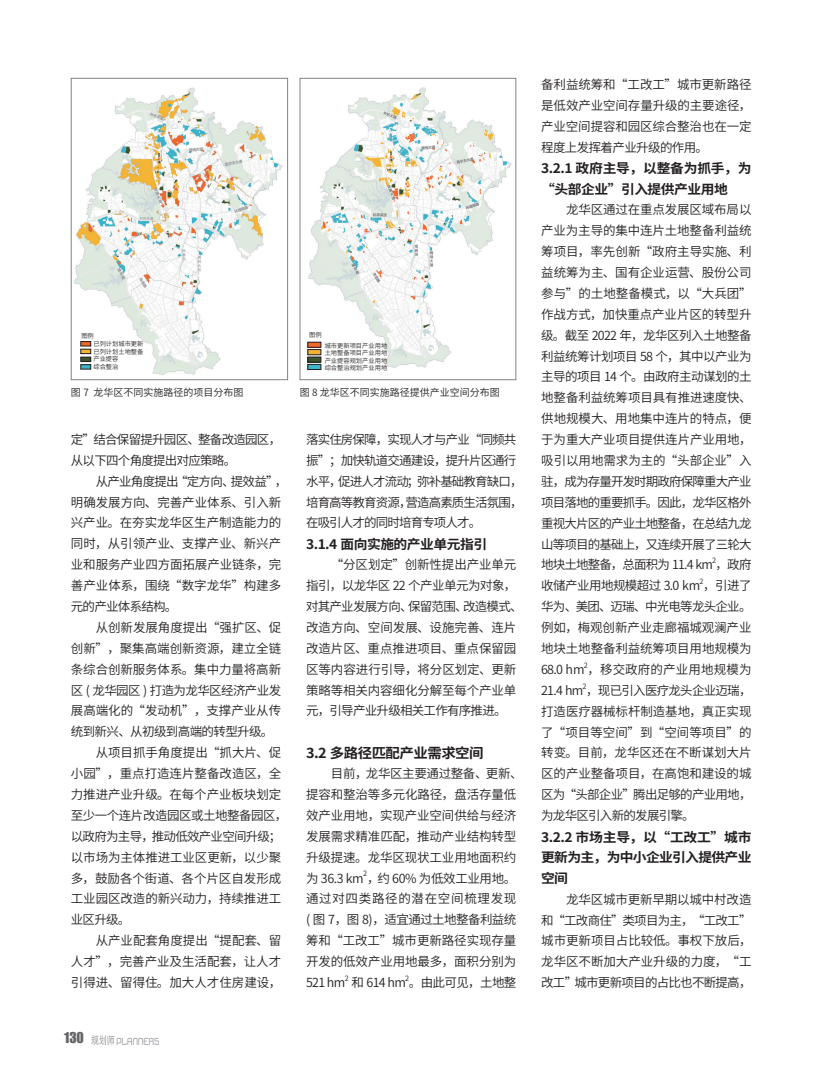
<style>
.page{position:relative;width:826px;height:1085px;background:#fff}
.page>*{position:absolute;margin:0;border:0;box-sizing:border-box;transform-origin:0 0}
.二级标题{font:700 13.75px "Source Han Sans CN";letter-spacing:-.035em;color:#231f20;scale:1.05 1}
.t1{font:13.75px "Impact";color:#636366}
.三级标题{font:700 13.12px/20.9px "Source Han Sans CN";letter-spacing:-.035em;color:#231f20;scale:1.05 1}
.正文{font:12.5px/20.9px "Source Han Sans CN";letter-spacing:-.01em;color:#231f20;text-align:justify}
.正文-2{font:12.5px/20.9px "Source Han Sans CN";letter-spacing:-.07em;color:#231f20}
.正文-3{font:12.5px/20.9px "Source Han Sans CN";letter-spacing:-.06em;color:#231f20}
.正文-4{font:12.5px "Source Han Sans CN";letter-spacing:-.045em;color:#231f20}
.正文-5{font:12.5px "Source Han Sans CN";letter-spacing:-.05em;color:#231f20}
.图说{font:10px "Source Han Sans CN";color:#231f20}
.正文-6{font:7.25px "Source Han Sans CN";color:#231f20}
.图例文字{font:6.25px "Source Han Sans CN";color:#231f20}
</style>
<div class="page">
<img style="left:91px;top:1035px;width:68px;height:9px">
<img style="left:74px;top:87px;width:209px;height:289px">
<div style="left:71px;top:78px;width:217px;height:302px;border:1px solid #808285"></div>
<img style="left:307px;top:87px;width:205px;height:283px">
<div style="left:300px;top:78px;width:216px;height:302px;border:1px solid #808285"></div>
<div style="left:81px;top:357px;width:10px;height:4px;border:1px solid #231f20"></div>
<div style="left:81px;top:341px;width:10px;height:5px;background:#f2682c"></div>
<div style="left:81px;top:341px;width:10px;height:5px;border:1px solid #231f20"></div>
<div style="left:81px;top:364px;width:10px;height:5px;background:#3fb3c9"></div>
<div style="left:81px;top:364px;width:10px;height:5px;border:1px solid #231f20"></div>
<div style="left:308px;top:342px;width:13px;height:5px;background:#f2682c"></div>
<div style="left:308px;top:349px;width:13px;height:6px;background:#f5b334"></div>
<div style="left:308px;top:349px;width:13px;height:6px;border:1px solid #231f20"></div>
<div style="left:308px;top:357px;width:13px;height:5px;background:#3d552f"></div>
<div style="left:308px;top:357px;width:13px;height:5px;border:1px solid #231f20"></div>
<div style="left:308px;top:364px;width:13px;height:5px;background:#3fb3c9"></div>
<div style="left:308px;top:364px;width:13px;height:5px;border:1px solid #231f20"></div>
<p class="图例文字" style="left:81px;top:332px;width:14px">图例</p>
<p class="图例文字" style="left:309px;top:331px;width:14px">图例</p>
<p class="图例文字" style="left:93px;top:340px;width:51px">已列计划城市更新</p>
<p class="图例文字" style="left:93px;top:348px;width:51px">已列计划土地整备</p>
<p class="图例文字" style="left:93px;top:355px;width:26px">产业提容</p>
<p class="图例文字" style="left:93px;top:363px;width:26px">综合整治</p>
<p class="图例文字" style="left:325px;top:341px;width:64px">城市更新项目产业用地</p>
<p class="图例文字" style="left:325px;top:349px;width:64px">土地整备项目产业用地</p>
<p class="图例文字" style="left:325px;top:356px;width:64px">产业提容规划产业用地</p>
<p class="图例文字" style="left:325px;top:364px;width:64px">综合整治规划产业用地</p>
<p class="图说" style="left:71px;top:386px;width:174px">图 7 龙华区不同实施路径的项目分布图</p>
<p class="图说" style="left:300px;top:386px;width:202px">图 8 龙华区不同实施路径提供产业空间分布图</p>
<p class="正文-3" style="left:71px;top:429px;width:212px">定”结合保留提升园区、整备改造园区，从以下四个角度提出对应策略。</p>
<p class="正文" style="left:71px;top:471px;width:218px;text-align:left;text-indent:25px">从产业角度提出“定方向、提效益”，明确发展方向、完善产业体系、引入新兴产业。在夯实龙华区生产制造能力的同时，从引领产业、支撑产业、新兴产业和服务产业四方面拓展产业链条，完善产业体系，围绕“数字龙华”构建多元的产业体系结构。</p>
<p class="正文" style="left:71px;top:617px;width:212px;text-indent:25px">从创新发展角度提出“强扩区、促创新”，聚集高端创新资源，建立全链条综合创新服务体系。集中力量将高新区 ( 龙华园区 ) 打造为龙华区经济产业发展高端化的“发动机”，支撑产业从传统到新兴、从初级到高端的转型升级。</p>
<p class="正文" style="left:71px;top:742px;width:218px;text-align:left;text-indent:25px">从项目抓手角度提出“抓大片、促小园”，重点打造连片整备改造区，全力推进产业升级。在每个产业板块划定至少一个连片改造园区或土地整备园区，以政府为主导，推动低效产业空间升级；以市场为主体推进工业区更新，以少聚多，鼓励各个街道、各个片区自发形成工业园区改造的新兴动力，持续推进工业区升级。</p>
<p class="正文" style="left:71px;top:930px;width:212px;text-indent:25px">从产业配套角度提出“提配套、留人才”，完善产业及生活配套，让人才引得进、留得住。加大人才住房建设，</p>
<p class="t1" style="left:64px;top:1026px;width:21px">130</p>
<p class="正文-2" style="left:306px;top:429px;width:218px">落实住房保障，实现人才与产业“同频共振”；加快轨道交通建设，提升片区通行水平，促进人才流动；弥补基础教育缺口，培育高等教育资源，营造高素质生活氛围，在吸引人才的同时培育专项人才。</p>
<p class="三级标题" style="left:306px;top:534px;width:174px">3.1.4 面向实施的产业单元指引</p>
<p class="正文" style="left:306px;top:554px;width:218px;text-align:left;text-indent:25px">“分区划定”创新性提出产业单元指引，以龙华区 22 个产业单元为对象，对其产业发展方向、保留范围、改造模式、改造方向、空间发展、设施完善、连片改造片区、重点推进项目、重点保留园区等内容进行引导，将分区划定、更新策略等相关内容细化分解至每个产业单元，引导产业升级相关工作有序推进。</p>
<p class="二级标题" style="left:306px;top:745px;width:171px">3.2 多路径匹配产业需求空间</p>
<p class="正文" style="left:306px;top:763px;width:218px;text-align:left;text-indent:25px">目前，龙华区主要通过整备、更新、提容和整治等多元化路径，盘活存量低效产业用地，实现产业空间供给与经济发展需求精准匹配，推动产业结构转型升级提速。龙华区现状工业用地面积约为 36.3 km ，约 60% 为低效工业用地。</p>
<p class="正文-6" style="left:363px;top:869px;width:6px">2</p>
<p class="正文" style="left:306px;top:888px;width:212px">通过对四类路径的潜在空间梳理发现( 图 7，图 8)，适宜通过土地整备利益统筹和“工改工”城市更新路径实现存量开发的低效产业用地最多，面积分别为521 hm</p>
<p class="正文-6" style="left:345px;top:973px;width:6px">2</p>
<p class="正文-5" style="left:351px;top:975px;width:166px">和 614 hm 。由此可见，土地整</p>
<p class="正文-6" style="left:405px;top:973px;width:6px">2</p>
<p class="正文" style="left:541px;top:74px;width:212px">备利益统筹和“工改工”城市更新路径是低效产业空间存量升级的主要途径，产业空间提容和园区综合整治也在一定程度上发挥着产业升级的作用。</p>
<p class="三级标题" style="left:541px;top:158px;width:202px">3.2.1 政府主导，以整备为抓手，为“头部企业”引入提供产业用地</p>
<p class="正文" style="left:541px;top:199px;width:212px;text-indent:25px">龙华区通过在重点发展区域布局以产业为主导的集中连片土地整备利益统筹项目，率先创新“政府主导实施、利益统筹为主、国有企业运营、股份公司参与”的土地整备模式，以“大兵团”作战方式，加快重点产业片区的转型升级。截至 2022 年，龙华区列入土地整备利益统筹计划项目 58 个，其中以产业为主导的项目 14 个。由政府主动谋划的土地整备利益统筹项目具有推进速度快、供地规模大、用地集中连片的特点，便于为重大产业项目提供连片产业用地，吸引以用地需求为主的“头部企业”入驻，成为存量开发时期政府保障重大产业项目落地的重要抓手。因此，龙华区格外重视大片区的产业土地整备，在总结九龙山等项目的基础上，又连续开展了三轮大地块土地整备，总面积为 11.4 km ，政府</p>
<p class="正文-6" style="left:712px;top:556px;width:6px">2</p>
<p class="正文-4" style="left:541px;top:578px;width:212px">收储产业用地规模超过 3.0 km ，引进了</p>
<p class="正文-6" style="left:699px;top:577px;width:6px">2</p>
<p class="正文" style="left:541px;top:596px;width:212px">华为、美团、迈瑞、中光电等龙头企业。例如，梅观创新产业走廊福城观澜产业地块土地整备利益统筹项目用地规模为68.0 hm ，移交政府的产业用地规模为</p>
<p class="正文-6" style="left:584px;top:661px;width:6px">2</p>
<p class="正文-3" style="left:541px;top:680px;width:212px">21.4 hm ，现已引入医疗龙头企业迈瑞，</p>
<p class="正文-6" style="left:582px;top:681px;width:6px">2</p>
<p class="正文" style="left:541px;top:700px;width:212px">打造医疗器械标杆制造基地，真正实现了“项目等空间”到“空间等项目”的转变。目前，龙华区还在不断谋划大片区的产业整备项目，在高饱和建设的城区为“头部企业”腾出足够的产业用地，为龙华区引入新的发展引擎。</p>
<p class="三级标题" style="left:541px;top:826px;width:202px;text-align:justify">3.2.2 市场主导，以“工改工”城市更新为主，为中小企业引入提供产业空间</p>
<p class="正文" style="left:541px;top:888px;width:212px;text-indent:25px">龙华区城市更新早期以城中村改造和“工改商住”类项目为主，“工改工”城市更新项目占比较低。事权下放后，龙华区不断加大产业升级的力度，“工改工”城市更新项目的占比也不断提高，</p>
</div>
